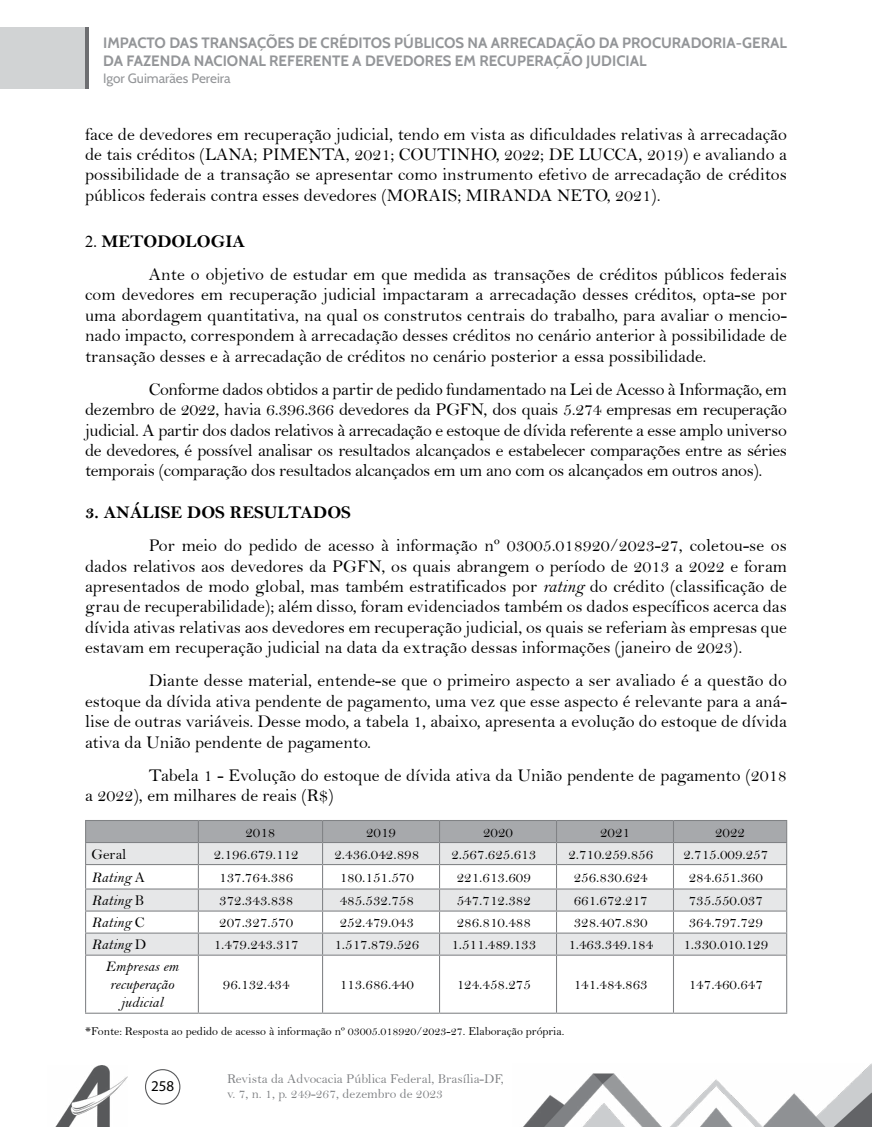
<style>
.page{position:relative;width:872px;height:1127px;background:#fff}
.page>*{position:absolute;margin:0;border:0;box-sizing:border-box;transform-origin:0 0}
.t1{font:18px/20.4px "Bell";color:#000;text-align:justify}
.t2{font:18px "Bell MT Bold";color:#000}
.t3{font:15px "Bell";color:#000}
.t4{font:700 15px/18px "Cabin";color:#939598}
.t5{font:15px/18px "Bell MT Italic";color:#000;text-align:center}
.t6{font:15px "Myriad Pro";color:#000}
.t7{font:13.5px/15px "Bell";color:#808285}
.t8{font:13.5px "Cabin";color:#939598}
.t9{font:12px "Bell";color:#000}
.s1{font-family:"Times New Roman";font-size:16.5px}
.s2{font-family:"Bell MT Italic"}
.s3{font-family:"Bell"}
</style>
<div class="page">
<img style="left:55px;top:1066px;width:72px;height:61px">
<div style="left:145px;top:1069px;width:35px;height:35px;border:1px solid #58595b;border-radius:50%"></div>
<img style="left:523px;top:1063px;width:349px;height:64px">
<hr style="left:85px;top:28px;width:3px;height:61px;background:#6d6e71">
<div style="left:0;top:28px;width:85px;height:61px;background:#d1d3d4"></div>
<svg style="left:86px;top:955px;width:700px;height:57px"></svg>
<svg style="left:85px;top:820px;width:702px;height:134px"></svg>
<hr style="left:85px;top:954px;width:113px;height:1px;background:#808285">
<hr style="left:85px;top:955px;width:1px;height:57px;background:#808285">
<hr style="left:198px;top:954px;width:124px;height:1px;background:#808285">
<hr style="left:198px;top:955px;width:1px;height:57px;background:#808285">
<hr style="left:322px;top:954px;width:117px;height:1px;background:#808285">
<hr style="left:322px;top:955px;width:1px;height:57px;background:#808285">
<hr style="left:439px;top:954px;width:117px;height:1px;background:#808285">
<hr style="left:439px;top:955px;width:1px;height:57px;background:#808285">
<hr style="left:556px;top:954px;width:117px;height:1px;background:#808285">
<hr style="left:556px;top:955px;width:1px;height:57px;background:#808285">
<hr style="left:673px;top:954px;width:114px;height:1px;background:#808285">
<hr style="left:673px;top:955px;width:1px;height:57px;background:#808285">
<hr style="left:786px;top:955px;width:1px;height:57px;background:#808285">
<hr style="left:85px;top:1012px;width:113px;height:2px;background:#808285">
<hr style="left:198px;top:1012px;width:124px;height:2px;background:#808285">
<hr style="left:322px;top:1012px;width:117px;height:2px;background:#808285">
<hr style="left:439px;top:1012px;width:117px;height:2px;background:#808285">
<hr style="left:556px;top:1012px;width:117px;height:2px;background:#808285">
<hr style="left:673px;top:1012px;width:114px;height:2px;background:#808285">
<p class="t4" style="left:103px;top:34px;width:685px">IMPACTO DAS TRANSAÇÕES DE CRÉDITOS PÚBLICOS NA ARRECADAÇÃO DA PROCURADORIA-GERAL<br>DA FAZENDA NACIONAL REFERENTE A DEVEDORES EM RECUPERAÇÃO JUDICIAL</p>
<p class="t8" style="left:103px;top:70px;width:129px">Igor Guimarães Pereira</p>
<p class="t1" style="left:85px;top:124px;width:703px">face de devedores em recuperação judicial, tendo em vista as dificuldades relativas à arrecadação de tais créditos (LANA; PIMENTA, 2021; COUTINHO, 2022; DE LUCCA, 2019) e avaliando a possibilidade de a transação se apresentar como instrumento efetivo de arrecadação de créditos públicos federais contra esses devedores (MORAIS; MIRANDA NETO, 2021).</p>
<p class="t2" style="left:85px;top:230px;width:161px"><span class="s1">2.</span> METODOLOGIA</p>
<p class="t1" style="left:85px;top:264px;width:703px;text-indent:64px">Ante o objetivo de estudar em que medida as transações de créditos públicos federais com devedores em recuperação judicial impactaram a arrecadação desses créditos, opta-se por uma abordagem quantitativa, na qual os construtos centrais do trabalho, para avaliar o mencio&shy;nado impacto, correspondem à arrecadação desses créditos no cenário anterior à possibilidade de transação desses e à arrecadação de créditos no cenário posterior a essa possibilidade.</p>
<p class="t1" style="left:85px;top:379px;width:703px;text-indent:64px">Conforme dados obtidos a partir de pedido fundamentado na Lei de Acesso à Informação, em dezembro de 2022, havia 6.396.366 devedores da PGFN, dos quais 5.274 empresas em recuperação judicial. A partir dos dados relativos à arrecadação e estoque de dívida referente a esse amplo universo de devedores, é possível analisar os resultados alcançados e estabelecer comparações entre as séries temporais (comparação dos resultados alcançados em um ano com os alcançados em outros anos).</p>
<p class="t2" style="left:85px;top:501px;width:267px">3. ANÁLISE DOS RESULTADOS</p>
<p class="t1" style="left:85px;top:535px;width:703px;text-indent:64px">Por meio do pedido de acesso à informação nº 03005.018920/2023-27, coletou-se os dados relativos aos devedores da PGFN, os quais abrangem o período de 2013 a 2022 e foram apresentados de modo global, mas também estratificados por <span class="s2">rating</span> do crédito (classificação de grau de recuperabilidade); além disso, foram evidenciados também os dados específicos acerca das dívida ativas relativas aos devedores em recuperação judicial, os quais se referiam às empresas que estavam em recuperação judicial na data da extração dessas informações (janeiro de 2023).</p>
<p class="t1" style="left:85px;top:670px;width:703px;text-indent:64px">Diante desse material, entende-se que o primeiro aspecto a ser avaliado é a questão do estoque da dívida ativa pendente de pagamento, uma vez que esse aspecto é relevante para a aná&shy;lise de outras variáveis. Desse modo, a tabela 1, abaixo, apresenta a evolução do estoque de dívida ativa da União pendente de pagamento.</p>
<p class="t1" style="left:85px;top:765px;width:703px;text-indent:64px">Tabela 1 - Evolução do estoque de dívida ativa da União pendente de pagamento (2018 a 2022), em milhares de reais (R$)</p>
<p class="t3" style="left:245px;top:823px;width:31px">2018</p>
<p class="t3" style="left:366px;top:823px;width:31px">2019</p>
<p class="t3" style="left:483px;top:823px;width:31px">2020</p>
<p class="t3" style="left:600px;top:823px;width:31px">2021</p>
<p class="t3" style="left:715px;top:823px;width:31px">2022</p>
<p class="t3" style="left:92px;top:845px;width:36px">Geral</p>
<p class="t3" style="left:214px;top:845px;width:86px">2.196.679.112</p>
<p class="t3" style="left:334px;top:845px;width:86px">2.436.042.898</p>
<p class="t3" style="left:451px;top:845px;width:86px">2.567.625.613</p>
<p class="t3" style="left:568px;top:845px;width:86px">2.710.259.856</p>
<p class="t3" style="left:683px;top:845px;width:86px">2.715.009.257</p>
<p class="t5" style="left:92px;top:868px;width:55px">Rating <span class="s3">A</span></p>
<p class="t3" style="left:219px;top:868px;width:76px">137.764.386</p>
<p class="t3" style="left:340px;top:868px;width:76px">180.151.570</p>
<p class="t3" style="left:457px;top:868px;width:76px">221.613.609</p>
<p class="t3" style="left:574px;top:868px;width:76px">256.830.624</p>
<p class="t3" style="left:689px;top:868px;width:76px">284.651.360</p>
<p class="t5" style="left:92px;top:891px;width:54px">Rating <span class="s3">B</span></p>
<p class="t3" style="left:219px;top:891px;width:76px">372.343.838</p>
<p class="t3" style="left:340px;top:891px;width:76px">485.532.758</p>
<p class="t3" style="left:457px;top:891px;width:76px">547.712.382</p>
<p class="t3" style="left:574px;top:891px;width:76px">661.672.217</p>
<p class="t3" style="left:689px;top:891px;width:76px">735.550.037</p>
<p class="t5" style="left:92px;top:913px;width:54px">Rating <span class="s3">C</span></p>
<p class="t3" style="left:219px;top:913px;width:76px">207.327.570</p>
<p class="t3" style="left:340px;top:913px;width:76px">252.479.043</p>
<p class="t3" style="left:457px;top:913px;width:76px">286.810.488</p>
<p class="t3" style="left:574px;top:913px;width:76px">328.407.830</p>
<p class="t3" style="left:689px;top:913px;width:76px">364.797.729</p>
<p class="t5" style="left:92px;top:935px;width:56px">Rating <span class="s3">D</span></p>
<p class="t3" style="left:214px;top:935px;width:86px">1.479.243.317</p>
<p class="t3" style="left:334px;top:935px;width:86px">1.517.879.526</p>
<p class="t3" style="left:451px;top:935px;width:86px">1.511.489.133</p>
<p class="t3" style="left:568px;top:935px;width:86px">1.463.349.184</p>
<p class="t3" style="left:683px;top:935px;width:86px">1.330.010.129</p>
<p class="t5" style="left:105px;top:957px;width:75px">Empresas em recuperação judicial</p>
<p class="t3" style="left:223px;top:975px;width:68px">96.132.434</p>
<p class="t3" style="left:340px;top:975px;width:76px">113.686.440</p>
<p class="t3" style="left:457px;top:975px;width:76px">124.458.275</p>
<p class="t3" style="left:574px;top:975px;width:76px">141.484.863</p>
<p class="t3" style="left:689px;top:975px;width:76px">147.460.647</p>
<p class="t9" style="left:85px;top:1024px;width:481px">*Fonte: Resposta ao pedido de acesso à informação nº 03005.018920/2023-27. Elaboração própria.</p>
<p class="t6" style="left:151px;top:1077px;width:25px">258</p>
<p class="t7" style="left:227px;top:1071px;width:278px">Revista da Advocacia Pública Federal, Brasília-DF, v. 7, n. 1, p. 249-267, dezembro de 2023</p>
</div>
